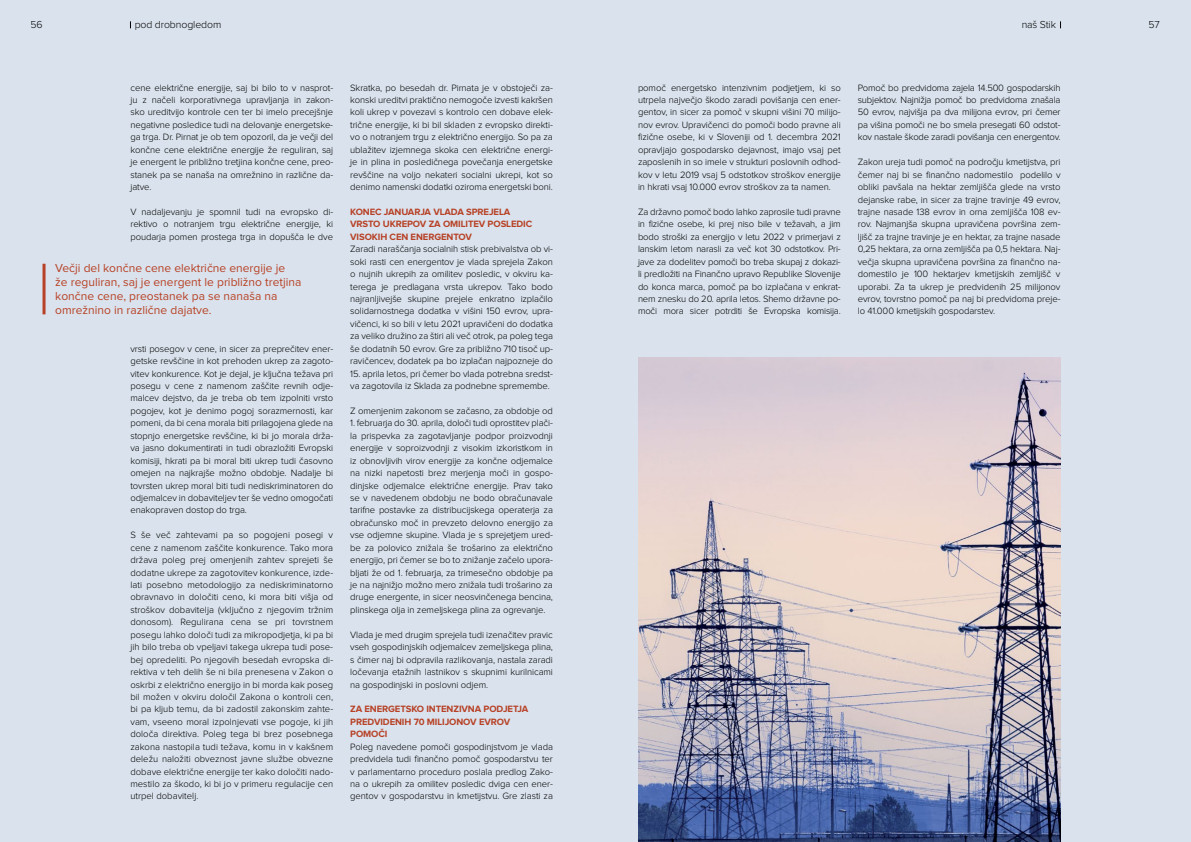
<style>
.page{position:relative;width:1191px;height:842px;background:#dae3ed}
.page>*{position:absolute;margin:0;border:0;box-sizing:border-box;transform-origin:0 0}
.t1{font:12px/14px "Proxima Nova";color:#b74126}
.t2{font:300 10.5px "Proxima Nova";letter-spacing:-.01em;color:#000}
.t3{font:300 9.5px/12.4px "Proxima Nova";letter-spacing:-.01em;color:#000;text-align:justify}
.t4{font:700 9.5px/12.4px "Proxima Nova";letter-spacing:-.01em;color:#b74126}
</style>
<div class="page">
<hr style="left:43px;top:264px;width:3px;height:50px;background:#b74126">
<img style="left:638px;top:358px;width:422px;height:484px">
<p class="t2" style="left:30px;top:20px;width:14px">56</p>
<p class="t2" style="left:135px;top:20px;width:88px">pod drobnogledom</p>
<p class="t2" style="left:1021px;top:20px;width:36px">naš Stik</p>
<p class="t2" style="left:1148px;top:20px;width:13px">57</p>
<p class="t3" style="left:130px;top:82px;width:204px">cene električne energije, saj bi bilo to v nasprot&shy;ju z načeli korporativnega upravljanja in zakon&shy;sko ureditvijo kontrole cen ter bi imelo precejšnje negativne posledice tudi na delovanje energetske&shy;ga trga. Dr. Pirnat je ob tem opozoril, da je večji del končne cene električne energije že reguliran, saj je energent le približno tretjina končne cene, preo&shy;stanek pa se nanaša na omrežnino in različne da&shy;jatve.</p>
<p class="t3" style="left:130px;top:206px;width:204px">V nadaljevanju je spomnil tudi na evropsko di&shy;rektivo o notranjem trgu električne energije, ki poudarja pomen prostega trga in dopušča le dve</p>
<p class="t1" style="left:55px;top:261px;width:248px">Večji del končne cene električne energije je<br>že reguliran, saj je energent le približno tretjina končne cene, preostanek pa se nanaša na omrežnino in različne dajatve.</p>
<p class="t3" style="left:130px;top:343px;width:204px">vrsti posegov v cene, in sicer za preprečitev ener&shy;getske revščine in kot prehoden ukrep za zagoto&shy;vitev konkurence. Kot je dejal, je ključna težava pri posegu v cene z namenom zaščite revnih odje&shy;malcev dejstvo, da je treba ob tem izpolniti vrsto pogojev, kot je denimo pogoj sorazmernosti, kar pomeni, da bi cena morala biti prilagojena glede na stopnjo energetske revščine, ki bi jo morala drža&shy;va jasno dokumentirati in tudi obrazložiti Evropski komisiji, hkrati pa bi moral biti ukrep tudi časovno omejen na najkrajše možno obdobje. Nadalje bi tovrsten ukrep moral biti tudi nediskriminatoren do odjemalcev in dobaviteljev ter še vedno omogočati enakopraven dostop do trga.</p>
<p class="t3" style="left:130px;top:529px;width:204px">S še več zahtevami pa so pogojeni posegi v cene z namenom zaščite konkurence. Tako mora država poleg prej omenjenih zahtev sprejeti še dodatne ukrepe za zagotovitev konkurence, izde&shy;lati posebno metodologijo za nediskriminatorno obravnavo in določiti ceno, ki mora biti višja od stroškov dobavitelja (vključno z njegovim tržnim donosom). Regulirana cena se pri tovrstnem posegu lahko določi tudi za mikropodjetja, ki pa bi jih bilo treba ob vpeljavi takega ukrepa tudi pose&shy;bej opredeliti. Po njegovih besedah evropska di&shy;rektiva v teh delih še ni bila prenesena v Zakon o oskrbi z električno energijo in bi morda kak poseg bil možen v okviru določil Zakona o kontroli cen, bi pa kljub temu, da bi zadostil zakonskim zahte&shy;vam, vseeno moral izpolnjevati vse pogoje, ki jih določa direktiva. Poleg tega bi brez posebnega zakona nastopila tudi težava, komu in v kakšnem deležu naložiti obveznost javne službe obvezne dobave električne energije ter kako določiti nado&shy;mestilo za škodo, ki bi jo v primeru regulacije cen utrpel dobavitelj.</p>
<p class="t3" style="left:350px;top:82px;width:204px">Skratka, po besedah dr. Pirnata je v obstoječi za&shy;konski ureditvi praktično nemogoče izvesti kakršen koli ukrep v povezavi s kontrolo cen dobave elek&shy;trične energije, ki bi bil skladen z evropsko direkti&shy;vo o notranjem trgu z električno energijo. So pa za ublažitev izjemnega skoka cen električne energi&shy;je in plina in posledičnega povečanja energetske revščine na voljo nekateri socialni ukrepi, kot so denimo namenski dodatki oziroma energetski boni.</p>
<p class="t4" style="left:350px;top:206px;width:184px">KONEC JANUARJA VLADA SPREJELA<br>VRSTO UKREPOV ZA OMILITEV POSLEDIC<br>VISOKIH CEN ENERGENTOV</p>
<p class="t3" style="left:350px;top:243px;width:204px">Zaradi naraščanja socialnih stisk prebivalstva ob vi&shy;soki rasti cen energentov je vlada sprejela Zakon o nujnih ukrepih za omilitev posledic, v okviru ka&shy;terega je predlagana vrsta ukrepov. Tako bodo najranljivejše skupine prejele enkratno izplačilo solidarnostnega dodatka v višini 150 evrov, upra&shy;vičenci, ki so bili v letu 2021 upravičeni do dodatka za veliko družino za štiri ali več otrok, pa poleg tega še dodatnih 50 evrov. Gre za približno 710 tisoč up&shy;ravičencev, dodatek pa bo izplačan najpozneje do</p>
<p class="t3" style="left:350px;top:368px;width:204px">15. aprila letos, pri čemer bo vlada potrebna sredst&shy;va zagotovila iz Sklada za podnebne spremembe.</p>
<p class="t3" style="left:350px;top:405px;width:204px">Z omenjenim zakonom se začasno, za obdobje od</p>
<p class="t3" style="left:350px;top:417px;width:204px">1. februarja do 30. aprila, določi tudi oprostitev plači&shy;la prispevka za zagotavljanje podpor proizvodnji energije v soproizvodnji z visokim izkoristkom in iz obnovljivih virov energije za končne odjemalce na nizki napetosti brez merjenja moči in gospo&shy;dinjske odjemalce električne energije. Prav tako se v navedenem obdobju ne bodo obračunavale tarifne postavke za distribucijskega operaterja za obračunsko moč in prevzeto delovno energijo za vse odjemne skupine. Vlada je s sprejetjem ured&shy;be za polovico znižala še trošarino za električno energijo, pri čemer se bo to znižanje začelo upora&shy;bljati že od 1. februarja, za trimesečno obdobje pa je na najnižjo možno mero znižala tudi trošarino za druge energente, in sicer neosvinčenega bencina, plinskega olja in zemeljskega plina za ogrevanje.</p>
<p class="t3" style="left:350px;top:629px;width:204px">Vlada je med drugim sprejela tudi izenačitev pravic vseh gospodinjskih odjemalcev zemeljskega plina, s čimer naj bi odpravila razlikovanja, nastala zaradi ločevanja etažnih lastnikov s skupnimi kurilnicami na gospodinjski in poslovni odjem.</p>
<p class="t4" style="left:350px;top:703px;width:180px">ZA ENERGETSKO INTENZIVNA PODJETJA<br>PREDVIDENIH 70 MILIJONOV EVROV<br>POMOČI</p>
<p class="t3" style="left:350px;top:741px;width:204px">Poleg navedene pomoči gospodinjstvom je vlada predvidela tudi finančno pomoč gospodarstvu ter v parlamentarno proceduro poslala predlog Zako&shy;na o ukrepih za omilitev posledic dviga cen ener&shy;gentov v gospodarstvu in kmetijstvu. Gre zlasti za</p>
<p class="t3" style="left:638px;top:82px;width:204px">pomoč energetsko intenzivnim podjetjem, ki so utrpela največjo škodo zaradi povišanja cen ener&shy;gentov, in sicer za pomoč v skupni višini 70 milijo&shy;nov evrov. Upravičenci do pomoči bodo pravne ali fizične osebe, ki v Sloveniji od 1. decembra 2021 opravljajo gospodarsko dejavnost, imajo vsaj pet zaposlenih in so imele v strukturi poslovnih odhod&shy;kov v letu 2019 vsaj 5 odstotkov stroškov energije in hkrati vsaj 10.000 evrov stroškov za ta namen.</p>
<p class="t3" style="left:638px;top:206px;width:204px">Za državno pomoč bodo lahko zaprosile tudi pravne in fizične osebe, ki prej niso bile v težavah, a jim bodo stroški za energijo v letu 2022 v primerjavi z lanskim letom narasli za več kot 30 odstotkov. Pri&shy;jave za dodelitev pomoči bo treba skupaj z dokazi&shy;li predložiti na Finančno upravo Republike Slovenije do konca marca, pomoč pa bo izplačana v enkrat&shy;nem znesku do 20. aprila letos. Shemo državne po&shy;moči mora sicer potrditi še Evropska komisija.</p>
<p class="t3" style="left:857px;top:82px;width:204px">Pomoč bo predvidoma zajela 14.500 gospodarskih subjektov. Najnižja pomoč bo predvidoma znašala 50 evrov, najvišja pa dva milijona evrov, pri čemer pa višina pomoči ne bo smela presegati 60 odstot&shy;kov nastale škode zaradi povišanja cen energentov.</p>
<p class="t3" style="left:857px;top:156px;width:204px">Zakon ureja tudi pomoč na področju kmetijstva, pri čemer naj bi se finančno nadomestilo podelilo v obliki pavšala na hektar zemljišča glede na vrsto dejanske rabe, in sicer za trajne travinje 49 evrov, trajne nasade 138 evrov in orna zemljišča 108 ev&shy;rov. Najmanjša skupna upravičena površina zem&shy;ljišč za trajne travinje je en hektar, za trajne nasade 0,25 hektara, za orna zemljišča pa 0,5 hektara. Naj&shy;večja skupna upravičena površina za finančno na&shy;domestilo je 100 hektarjev kmetijskih zemljišč v uporabi. Za ta ukrep je predvidenih 25 milijonov evrov, tovrstno pomoč pa naj bi predvidoma preje&shy;lo 41.000 kmetijskih gospodarstev.</p>
</div>
